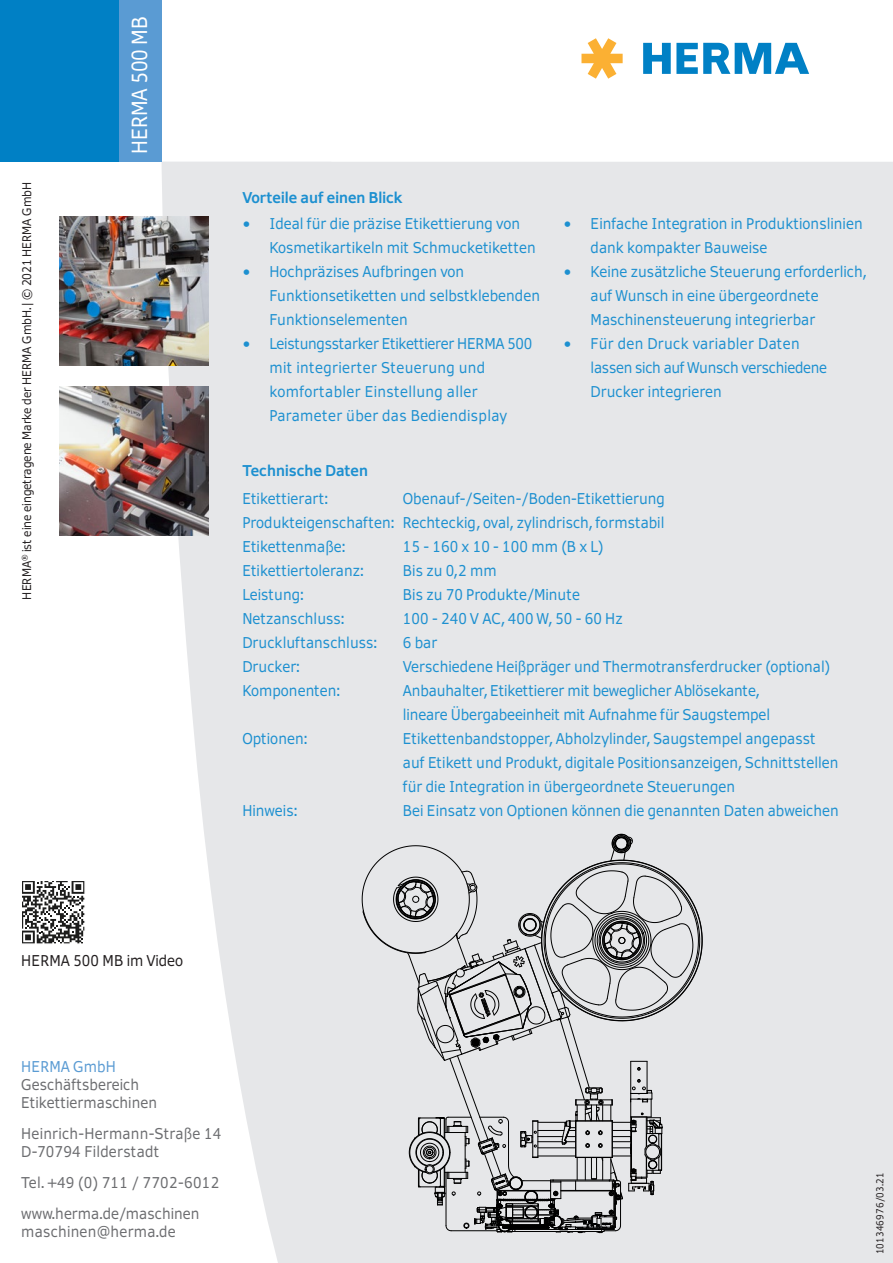
<style>
.page{position:relative;width:893px;height:1263px;background:#fff}
.page>*{position:absolute;margin:0;border:0;box-sizing:border-box;transform-origin:0 0}
.t1{font:21px "Herma";letter-spacing:-.01em;color:#fff}
.t2{font:15px/24px "Herma";color:#1d90d0}
.t3{font:15px/18px "Herma";letter-spacing:.015em;color:#6c6d70}
.t4{font:15px/24px "Herma";letter-spacing:.02em;color:#1d90d0}
.t5{font:700 15px "Herma";color:#1d90d0}
.t6{font:15px "Herma";color:#231f20}
.t7{font:15px "Herma";color:#5a9bd3}
.t8{font:12px "Herma";letter-spacing:-.01em;color:#231f20}
.t9{font:9.75px "Herma";letter-spacing:.02em;color:#231f20}
</style>
<div class="page">
<svg style="left:643px;top:43px;width:166px;height:31px"></svg>
<svg style="left:581px;top:38px;width:42px;height:41px"></svg>
<svg style="left:24px;top:882px;width:59px;height:60px"></svg>
<div style="left:21px;top:879px;width:65px;height:66px;border:2px solid #fff"></div>
<div style="left:162px;top:162px;width:731px;height:1101px;background:#e6e7e9"></div>
<div style="left:0;top:0;width:162px;height:162px;background:#0080c5"></div>
<div style="left:119px;top:0;width:43px;height:162px;background:#5a9bd3"></div>
<img style="left:60px;top:387px;width:148px;height:149px">
<img style="left:60px;top:217px;width:148px;height:149px">
<svg style="left:361px;top:833px;width:342px;height:400px;background:#cacbcd"></svg>
<p class="t8" style="left:19px;top:600px;width:419px;rotate:-90deg">HERMA<sup>®</sup> ist eine eingetragene Marke der HERMA GmbH. | © 2021 HERMA GmbH</p>
<h1 class="t1" style="left:126px;top:154px;width:140px;rotate:-90deg">HERMA 500 MB</h1>
<p class="t5" style="left:242px;top:188px;width:162px">Vorteile auf einen Blick</p>
<p class="t2" style="left:269px;top:212px;width:268px;text-indent:-27px">• Ideal für die präzise Etikettierung von<br>Kosmetikartikeln mit Schmucketiketten</p>
<p class="t2" style="left:269px;top:260px;width:272px;text-indent:-27px">• Hochpräzises Aufbringen von<br>Funktionsetiketten und selbstklebenden<br>Funktionselementen</p>
<p class="t4" style="left:269px;top:332px;width:265px;text-indent:-27px">• Leistungsstarker Etikettierer HERMA 500 mit integrierter Steuerung und komfortabler Einstellung aller Parameter über das Bediendisplay</p>
<p class="t2" style="left:591px;top:212px;width:274px;text-indent:-27px">• Einfache Integration in Produktionslinien dank kompakter Bauweise</p>
<p class="t2" style="left:591px;top:260px;width:278px;text-indent:-27px">• Keine zusätzliche Steuerung erforderlich, auf Wunsch in eine übergeordnete<br>Maschinensteuerung integrierbar</p>
<p class="t2" style="left:591px;top:332px;width:238px;text-indent:-27px">• Für den Druck variabler Daten lassen sich auf Wunsch verschiedene<br>Drucker integrieren</p>
<p class="t5" style="left:242px;top:461px;width:127px">Technische Daten</p>
<p class="t2" style="left:242px;top:487px;width:87px">Etikettierart:</p>
<p class="t2" style="left:242px;top:487px;width:424px;text-align:justify;text-indent:160px">Obenauf-/Seiten-/Boden-Etikettierung Produkteigenschaften: Rechteckig, oval, zylindrisch, formstabil Etikettenmaße:</p>
<p class="t2" style="left:403px;top:535px;width:202px">15 - 160 x 10 - 100 mm (B x L)</p>
<p class="t2" style="left:242px;top:559px;width:123px">Etikettiertoleranz:</p>
<p class="t2" style="left:403px;top:559px;width:95px">Bis zu 0,2 mm</p>
<p class="t2" style="left:242px;top:583px;width:63px">Leistung:</p>
<p class="t2" style="left:403px;top:583px;width:179px">Bis zu 70 Produkte/Minute</p>
<p class="t2" style="left:242px;top:607px;width:104px">Netzanschluss:</p>
<p class="t2" style="left:403px;top:607px;width:221px">100 - 240 V AC, 400 W, 50 - 60 Hz</p>
<p class="t2" style="left:242px;top:631px;width:136px">Druckluftanschluss:</p>
<p class="t2" style="left:403px;top:631px;width:36px">6 bar</p>
<p class="t2" style="left:242px;top:655px;width:59px">Drucker:</p>
<p class="t2" style="left:403px;top:655px;width:429px">Verschiedene Heißpräger und Thermotransferdrucker (optional)</p>
<p class="t2" style="left:242px;top:679px;width:99px">Komponenten:</p>
<p class="t2" style="left:403px;top:679px;width:369px">Anbauhalter, Etikettierer mit beweglicher Ablösekante, lineare Übergabeeinheit mit Aufnahme für Saugstempel</p>
<p class="t2" style="left:242px;top:727px;width:67px">Optionen:</p>
<p class="t2" style="left:403px;top:727px;width:437px">Etikettenbandstopper, Abholzylinder, Saugstempel angepasst auf Etikett und Produkt, digitale Positionsanzeigen, Schnittstellen für die Integration in übergeordnete Steuerungen</p>
<p class="t2" style="left:242px;top:799px;width:57px">Hinweis:</p>
<p class="t2" style="left:403px;top:799px;width:437px">Bei Einsatz von Optionen können die genannten Daten abweichen</p>
<p class="t6" style="left:21px;top:951px;width:163px">HERMA 500 MB im Video</p>
<p class="t7" style="left:21px;top:1057px;width:96px">HERMA GmbH</p>
<p class="t3" style="left:21px;top:1076px;width:137px">Geschäftsbereich<br>Etikettiermaschinen</p>
<p class="t3" style="left:21px;top:1125px;width:202px">Heinrich-Hermann-Straße 14<br>D-70794 Filderstadt</p>
<p class="t3" style="left:21px;top:1167px;width:200px;line-height:30.8px">Tel. +49 (0) 711 / 7702-6012 www.herma.de/maschinen</p>
<p class="t3" style="left:21px;top:1222px;width:156px">maschinen@herma.de</p>
<p class="t9" style="left:873px;top:1254px;width:84px;rotate:-90deg">101346976/03.21</p>
</div>
